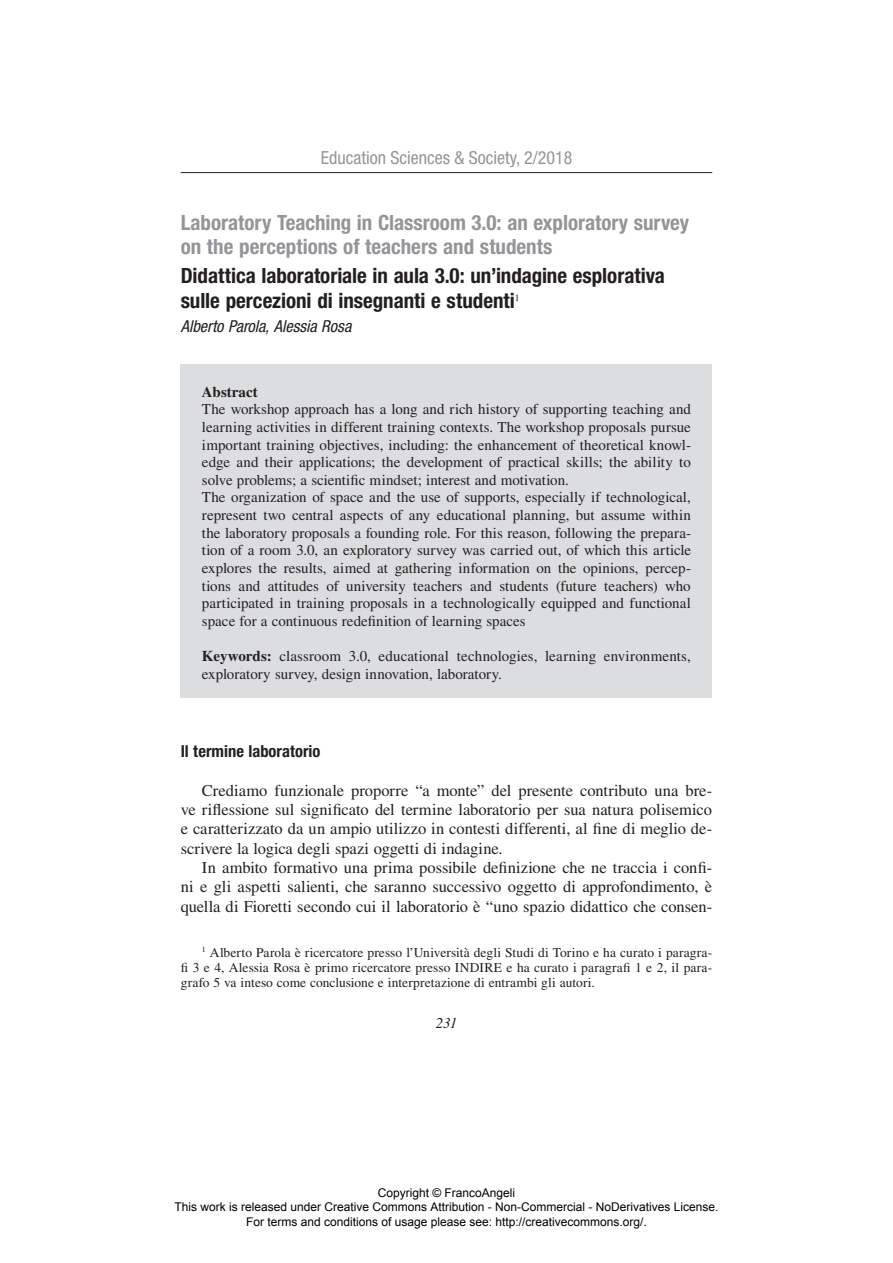
<style>
.page{position:relative;width:893px;height:1263px;background:#fff}
.page>*{position:absolute;margin:0;border:0;box-sizing:border-box;transform-origin:0 0}
.t1{font:700 condensed 21px/24.6px "Helvetica Neue LT Std";letter-spacing:-.005em;color:#231f20}
.t2{font:700 condensed 21px/24.6px "Helvetica Neue LT Std";color:#939598}
.t3{font:condensed 18px "Helvetica Neue LT Std";color:#939598}
.t4{font:16.5px/19.4px "Times LT Std";letter-spacing:-.005em;color:#231f20;text-align:justify}
.t5{font:italic condensed 16.5px "Helvetica Neue LT Std";color:#231f20}
.t6{font:700 condensed 16.5px "Helvetica Neue LT Std";color:#231f20}
.t7{font:15px/17.7px "Times LT Std";color:#231f20}
.t8{font:700 15px "Times LT Std";letter-spacing:.005em;color:#231f20}
.t9{font:italic 15px "Times LT Std";color:#231f20}
.t10{font:13.5px/15px "Times LT Std";letter-spacing:.005em;color:#231f20;text-align:justify}
.t11{font:12px/14.4px "Arial";color:#000;text-align:center}
.s1{font-weight:700}
</style>
<div class="page">
<hr style="left:181px;top:172px;width:531px;height:1px;background:#231f20">
<div style="left:181px;top:364px;width:531px;height:333px;background:#dcdddf"></div>
<p class="t3" style="left:321px;top:147px;width:253px">Education Sciences &amp; Society, 2/2018</p>
<h1 class="t2" style="left:181px;top:210px;width:510px">Laboratory Teaching in Classroom 3.0: an exploratory survey on the perceptions of teachers and students</h1>
<h1 class="t1" style="left:181px;top:263px;width:486px">Didattica laboratoriale in aula 3.0: un’indagine esplorativa sulle percezioni di insegnanti e studenti<sup>1</sup></h1>
<p class="t5" style="left:181px;top:317px;width:172px">Alberto Parola, Alessia Rosa</p>
<p class="t8" style="left:202px;top:383px;width:57px">Abstract</p>
<p class="t7" style="left:202px;top:400px;width:491px">The workshop approach has a long and rich history of supporting teaching and learning activities in different training contexts. The workshop proposals pursue important training objectives, including: the enhancement of theoretical knowl&shy;edge and their applications; the development of practical skills; the ability to solve problems; a scientific mindset; interest and motivation.<br>The organization of space and the use of supports, especially if technological, represent two central aspects of any educational planning, but assume within the laboratory proposals a founding role. For this reason, following the prepara&shy;tion of a room 3.0, an exploratory survey was carried out, of which this article explores the results, aimed at gathering information on the opinions, percep&shy;tions and attitudes of university teachers and students (future teachers) who participated in training proposals in a technologically equipped and functional space for a continuous redefinition of learning spaces</p>
<p class="t7" style="left:202px;top:647px;width:490px"><span class="s1">Keywords:</span> classroom 3.0, educational technologies, learning environments, exploratory survey, design innovation, laboratory.</p>
<p class="t6" style="left:181px;top:741px;width:141px">Il termine laboratorio</p>
<p class="t4" style="left:181px;top:780px;width:533px;text-indent:21px">Crediamo funzionale proporre “a monte” del presente contributo una bre&shy;ve riflessione sul significato del termine laboratorio per sua natura polisemico e caratterizzato da un ampio utilizzo in contesti differenti, al fine di meglio de&shy;scrivere la logica degli spazi oggetti di indagine.</p>
<p class="t4" style="left:181px;top:858px;width:533px;text-indent:21px">In ambito formativo una prima possibile definizione che ne traccia i confi&shy;ni e gli aspetti salienti, che saranno successivo oggetto di approfondimento, è quella di Fioretti secondo cui il laboratorio è “uno spazio didattico che consen-</p>
<p class="t10" style="left:181px;top:944px;width:533px;text-indent:21px"><sup>1</sup> Alberto Parola è ricercatore presso l’Università degli Studi di Torino e ha curato i paragra&shy;fi 3 e 4, Alessia Rosa è primo ricercatore presso INDIRE e ha curato i paragrafi 1 e 2, il para&shy;grafo 5 va inteso come conclusione e interpretazione di entrambi gli autori.</p>
<p class="t9" style="left:436px;top:1014px;width:23px">231</p>
<p class="t11" style="left:174px;top:1186px;width:546px">Copyright © FrancoAngeli<br>This work is released under Creative Commons Attribution - Non-Commercial - NoDerivatives License.<br>For terms and conditions of usage please see: http://creativecommons.org/.</p>
</div>
